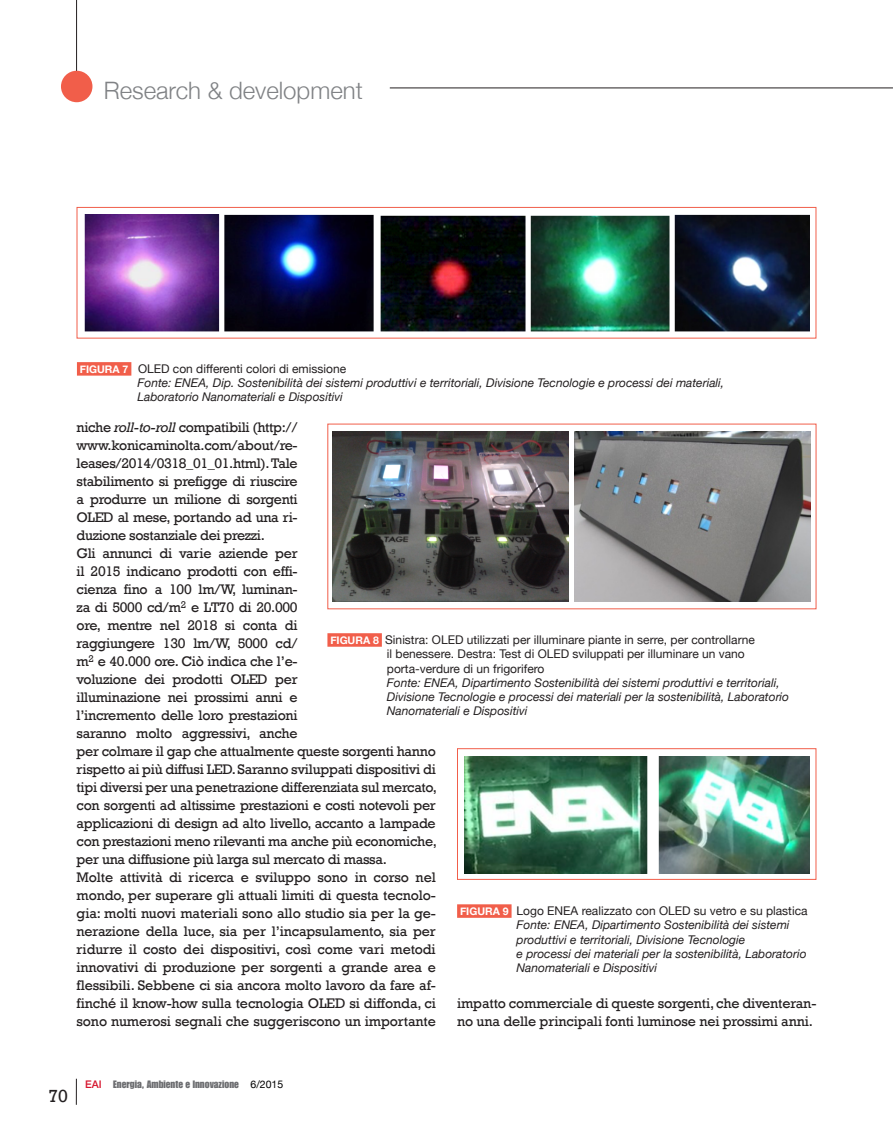
<style>
.page{position:relative;width:893px;height:1127px;background:#fff}
.page>*{position:absolute;margin:0;border:0;box-sizing:border-box;transform-origin:0 0}
.t1{font:300 24px "Helvetica Neue";color:#808285}
.t2{font:18px "Rockwell";color:#231f20}
.t3{font:14.25px/18px "Rockwell";letter-spacing:-.02em;color:#231f20}
.t4{font:italic 12px/14.2px "Helvetica Neue";color:#231f20}
.t5{font:12px/14.2px "Helvetica Neue";color:#231f20}
.t6{font:10.5px "Impact LT Std";color:#6c6d70}
.s1{font-weight:700;font-style:normal;font-size:10.5px;color:#fff}
.s2{font-style:normal}
.s3{font-style:italic}
.s4{font-weight:700;font-size:10.5px;color:#fff}
.s5{font-family:"Helvetica Neue";font-weight:500;color:#d7162e}
.s6{font-family:"Helvetica Neue";color:#000}
</style>
<div class="page">
<hr style="left:76px;top:0;width:1px;height:88px;background:#231f20">
<hr style="left:390px;top:88px;width:503px;height:1px;background:#231f20">
<div style="left:61px;top:71px;width:31px;height:31px;background:#f15e4a;border-radius:50%"></div>
<svg style="left:76px;top:1079px;width:1px;height:26px"></svg>
<div style="left:77px;top:362px;width:54px;height:14px;background:#f15e4a"></div>
<div style="left:77px;top:207px;width:739px;height:131px;border:1px solid #f15e4a"></div>
<div style="left:457px;top:748px;width:359px;height:132px;border:1px solid #f15e4a"></div>
<img style="left:84px;top:215px;width:726px;height:117px">
<img style="left:465px;top:756px;width:345px;height:117px">
<div style="left:327px;top:633px;width:55px;height:14px;background:#f15e4a"></div>
<img style="left:333px;top:432px;width:236px;height:169px">
<img style="left:574px;top:432px;width:236px;height:169px">
<div style="left:457px;top:904px;width:55px;height:14px;background:#f15e4a"></div>
<h1 class="t1" style="left:104px;top:71px;width:261px">Research &amp; development</h1>
<p class="t4" style="left:138px;top:362px;width:588px;text-indent:-58px"><span class="s1">FIGURA 7</span> <span class="s2">OLED con differenti colori di emissione<br></span>Fonte: ENEA, Dip. Sostenibilità dei sistemi produttivi e territoriali, Divisione Tecnologie e processi dei materiali,<br>Laboratorio Nanomateriali e Dispositivi</p>
<p class="t3" style="left:77px;top:418px;width:362px">niche <span class="s3">roll-to-roll</span> compatibili (http:// www.konicaminolta.com/about/re&shy;leases/2014/0318_01_01.html). Tale<br>stabilimento si prefigge di riuscire<br>a produrre un milione di sorgenti<br>OLED al mese, portando ad una ri-<br>duzione sostanziale dei prezzi.<br>Gli annunci di varie aziende per<br>il 2015 indicano prodotti con effi-<br>cienza fino a 100 lm/W, luminan-<br>za di 5000 cd/m<sup>2</sup> e LT70 di 20.000<br>ore, mentre nel 2018 si conta di<br>raggiungere 130 lm/W, 5000 cd/<br>m<sup>2</sup> e 40.000 ore. Ciò indica che l’e-<br>voluzione dei prodotti OLED per<br>illuminazione nei prossimi anni e<br>l’incremento delle loro prestazioni<br>saranno molto aggressivi, anche<br>per colmare il gap che attualmente queste sorgenti hanno rispetto ai più diffusi LED. Saranno sviluppati dispositivi di tipi diversi per una penetrazione differenziata sul mercato, con sorgenti ad altissime prestazioni e costi notevoli per applicazioni di design ad alto livello, accanto a lampade con prestazioni meno rilevanti ma anche più economiche, per una diffusione più larga sul mercato di massa.<br>Molte attività di ricerca e sviluppo sono in corso nel mondo, per superare gli attuali limiti di questa tecnolo&shy;gia: molti nuovi materiali sono allo studio sia per la ge&shy;nerazione della luce, sia per l’incapsulamento, sia per ridurre il costo dei dispositivi, così come vari metodi innovativi di produzione per sorgenti a grande area e flessibili. Sebbene ci sia ancora molto lavoro da fare af&shy;finché il know-how sulla tecnologia OLED si diffonda, ci sono numerosi segnali che suggeriscono un importante</p>
<p class="t5" style="left:387px;top:633px;width:370px;text-indent:-57px"><span class="s4">FIGURA 8</span> Sinistra: OLED utilizzati per illuminare piante in serre, per controllarne il benessere. Destra: Test di OLED sviluppati per illuminare un vano porta-verdure di un frigorifero</p>
<p class="t4" style="left:387px;top:676px;width:404px">Fonte: ENEA, Dipartimento Sostenibilità dei sistemi produttivi e territoriali,<br>Divisione Tecnologie e processi dei materiali per la sostenibilità, Laboratorio<br>Nanomateriali e Dispositivi</p>
<p class="t4" style="left:517px;top:904px;width:292px;text-indent:-57px"><span class="s1">FIGURA 9</span> <span class="s2">Logo ENEA realizzato con OLED su vetro e su plastica </span>Fonte: ENEA, Dipartimento Sostenibilità dei sistemi produttivi e territoriali, Divisione Tecnologie<br>e processi dei materiali per la sostenibilità, Laboratorio Nanomateriali e Dispositivi</p>
<p class="t3" style="left:457px;top:994px;width:360px">impatto commerciale di queste sorgenti, che diventeran&shy;no una delle principali fonti luminose nei prossimi anni.</p>
<p class="t2" style="left:49px;top:1086px;width:21px">70</p>
<p class="t6" style="left:85px;top:1078px;width:200px"><span class="s5">EAI</span> Energia, Ambiente e Innovazione <span class="s6">6/2015</span></p>
</div>
